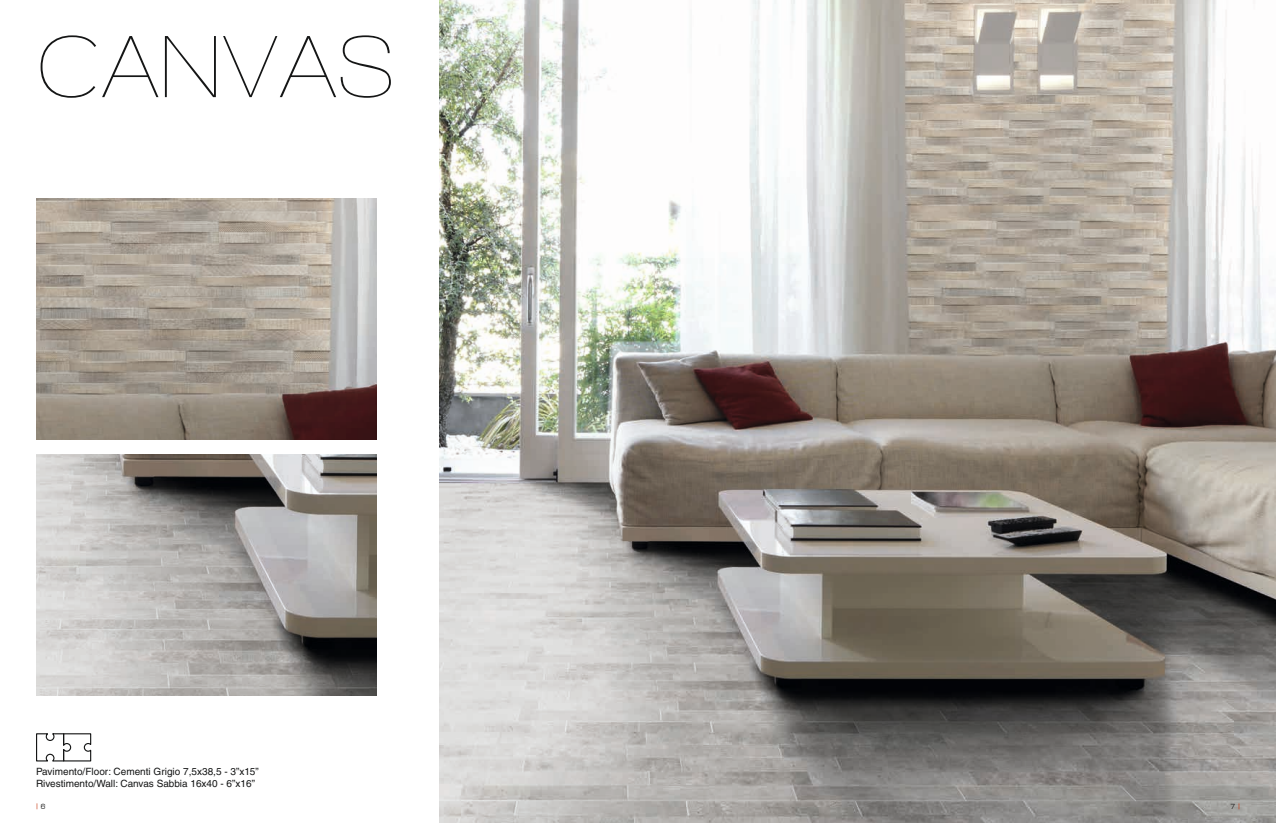
<style>
.page{position:relative;width:1276px;height:823px;background:#fff}
.page>*{position:absolute;margin:0;border:0;box-sizing:border-box;transform-origin:0 0}
.t1{font:90px "Walkway";letter-spacing:.01em;color:#151616}
.t2{font:10px/12px "Helvetica LT";color:#151616}
.t3{font:800 8px "Walkway";color:#c6350d}
.t4{font:800 8px "Walkway";color:#121212}
.s1{color:#121212}
.s2{color:#c6350d}
</style>
<div class="page">
<img style="left:439px;top:0;width:837px;height:822px">
<svg style="left:36px;top:733px;width:56px;height:28px"></svg>
<img style="left:36px;top:198px;width:340px;height:241px">
<img style="left:36px;top:454px;width:340px;height:240px">
<h1 class="t1" style="left:36px;top:18px;width:361px">CANVAS</h1>
<p class="t2" style="left:36px;top:765px;width:224px">Pavimento/Floor: Cementi Grigio 7,5x38,5 - 3”x15”<br>Rivestimento/Wall: Canvas Sabbia 16x40 - 6”x16”</p>
<p class="t3" style="left:36px;top:801px;width:11px">| <span class="s1">6</span></p>
<p class="t4" style="left:1230px;top:801px;width:11px">7 <span class="s2">|</span></p>
</div>
